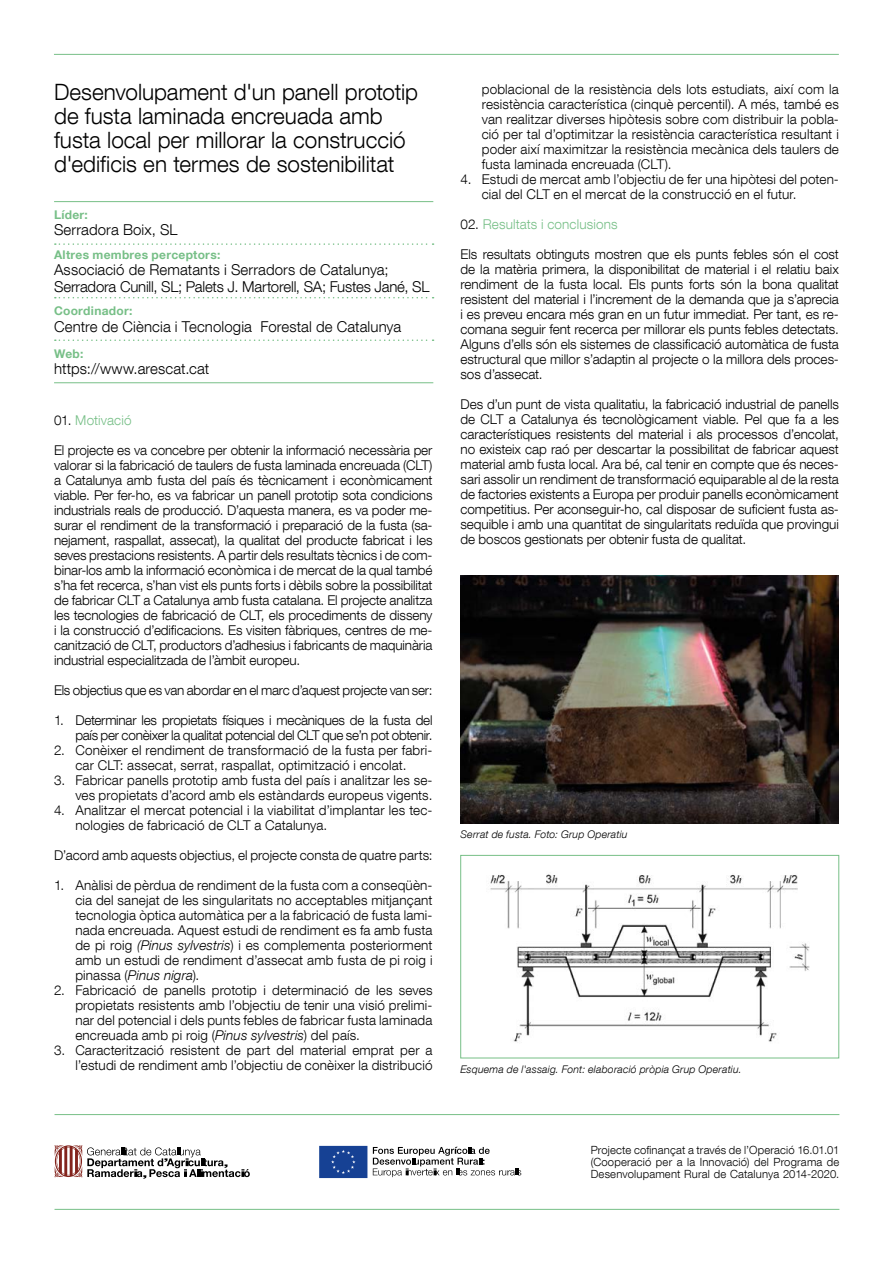
<style>
.page{position:relative;width:893px;height:1263px;background:#fff}
.page>*{position:absolute;margin:0;border:0;box-sizing:border-box;transform-origin:0 0}
.t1{font:300 22.5px/24px "Helvetica Neue LT Com";color:#000}
.t2{font:300 15px "Helvetica Neue LT Com";letter-spacing:.005em;color:#000}
.t3{font:300 15px "Helvetica Neue LT Com";letter-spacing:-.015em;color:#000}
.t4{font:300 13.5px/15px "Helvetica Neue LT Com";letter-spacing:.005em;color:#000;text-align:justify}
.t5{font:300 13.5px/15px "Helvetica Neue LT Com";letter-spacing:-.02em;color:#000;text-align:right}
.t6{font:300 13.5px "Helvetica Neue LT Com";letter-spacing:.01em;color:#77bf87}
.t7{font:700 12px "Helvetica Neue LT Com";letter-spacing:.025em;color:#77bf87}
.Note{font:300 11.25px/12px "Helvetica Neue LT Com";letter-spacing:.015em;color:#000;text-align:justify}
.t8{font:italic 300 10.5px "Helvetica Neue LT Com";letter-spacing:.02em;color:#000}
.s1{color:#000}
.s2{font-style:italic}
</style>
<div class="page">
<hr style="left:54px;top:54px;width:785px;height:1px;background:#77bf87">
<hr style="left:55px;top:1209px;width:784px;height:1px;background:#77bf87">
<hr style="left:55px;top:1114px;width:784px;height:1px;background:#77bf87">
<svg style="left:55px;top:1145px;width:195px;height:34px"></svg>
<svg style="left:319px;top:1146px;width:48px;height:32px;background:#1d4697"></svg>
<svg style="left:373px;top:1147px;width:148px;height:30px"></svg>
<img style="left:460px;top:575px;width:379px;height:248px">
<hr style="left:54px;top:201px;width:379px;height:1px;background:#77bf87">
<hr style="left:54px;top:382px;width:379px;height:1px;background:#77bf87">
<svg style="left:55px;top:243px;width:379px;height:2px"></svg>
<svg style="left:55px;top:297px;width:379px;height:1px"></svg>
<svg style="left:55px;top:339px;width:379px;height:2px"></svg>
<div style="left:460px;top:855px;width:379px;height:203px;background:#fff;border:1px solid #77bf87"></div>
<img style="left:490px;top:874px;width:320px;height:169px">
<p class="t1" style="left:54px;top:79px;width:366px">Desenvolupament d'un panell prototip de fusta laminada encreuada amb fusta local per millorar la construcció d'edificis en termes de sostenibilitat</p>
<p class="t7" style="left:54px;top:207px;width:35px">Líder:</p>
<p class="t2" style="left:54px;top:221px;width:125px">Serradora Boix, SL</p>
<p class="t7" style="left:54px;top:247px;width:168px">Altres membres perceptors:</p>
<p class="t2" style="left:54px;top:261px;width:336px">Associació de Rematants i Serradors de Catalunya;</p>
<p class="t3" style="left:54px;top:277px;width:377px">Serradora Cunill, SL; Palets J. Martorell, SA; Fustes Jané, SL</p>
<p class="t7" style="left:54px;top:303px;width:80px">Coordinador:</p>
<p class="t2" style="left:54px;top:317px;width:349px">Centre de Ciència i Tecnologia Forestal de Catalunya</p>
<p class="t7" style="left:54px;top:346px;width:31px">Web:</p>
<p class="t2" style="left:54px;top:359px;width:157px">https://www.arescat.cat</p>
<p class="t6" style="left:54px;top:412px;width:79px"><span class="s1">01.</span> Motivació</p>
<p class="t4" style="left:54px;top:442px;width:380px">El projecte es va concebre per obtenir la informació necessària per valorar si la fabricació de taulers de fusta laminada encreuada (CLT) a Catalunya amb fusta del país és tècnicament i econòmicament viable. Per fer-ho, es va fabricar un panell prototip sota condicions industrials reals de producció. D’aquesta manera, es va poder me&shy;surar el rendiment de la transformació i preparació de la fusta (sa&shy;nejament, raspallat, assecat), la qualitat del producte fabricat i les seves prestacions resistents. A partir dels resultats tècnics i de com&shy;binar-los amb la informació econòmica i de mercat de la qual també s’ha fet recerca, s’han vist els punts forts i dèbils sobre la possibilitat de fabricar CLT a Catalunya amb fusta catalana. El projecte analitza les tecnologies de fabricació de CLT, els procediments de disseny i la construcció d’edificacions. Es visiten fàbriques, centres de me&shy;canització de CLT, productors d’adhesius i fabricants de maquinària industrial especialitzada de l’àmbit europeu.</p>
<p class="t5" style="left:54px;top:682px;width:380px">Els objectius que es van abordar en el marc d’aquest projecte van ser:</p>
<p class="t5" style="left:54px;top:712px;width:380px">1. Determinar les propietats físiques i mecàniques de la fusta del país per conèixer la qualitat potencial del CLT que se’n pot obtenir.</p>
<p class="t4" style="left:54px;top:742px;width:380px;text-align:center">2. Conèixer el rendiment de transformació de la fusta per fabri&shy;car CLT: assecat, serrat, raspallat, optimització i encolat.</p>
<p class="t4" style="left:54px;top:772px;width:380px;text-align:right">3. Fabricar panells prototip amb fusta del país i analitzar les se&shy;ves propietats d’acord amb els estàndards europeus vigents.</p>
<p class="t4" style="left:75px;top:802px;width:359px;text-indent:-21px">4. Analitzar el mercat potencial i la viabilitat d’implantar les tec&shy;nologies de fabricació de CLT a Catalunya.</p>
<p class="t4" style="left:54px;top:847px;width:380px">D’acord amb aquests objectius, el projecte consta de quatre parts:</p>
<p class="t4" style="left:75px;top:877px;width:359px;text-indent:-21px">1. Anàlisi de pèrdua de rendiment de la fusta com a conseqüèn&shy;cia del sanejat de les singularitats no acceptables mitjançant tecnologia òptica automàtica per a la fabricació de fusta lami&shy;nada encreuada. Aquest estudi de rendiment es fa amb fusta de pi roig <span class="s2">(Pinus sylvestris</span>) i es complementa posteriorment amb un estudi de rendiment d’assecat amb fusta de pi roig i pinassa (<span class="s2">Pinus nigra</span>).</p>
<p class="t4" style="left:75px;top:982px;width:359px;text-indent:-21px">2. Fabricació de panells prototip i determinació de les seves propietats resistents amb l’objectiu de tenir una visió prelimi&shy;nar del potencial i dels punts febles de fabricar fusta laminada encreuada amb pi roig (<span class="s2">Pinus sylvestris</span>) del país.</p>
<p class="t4" style="left:54px;top:1042px;width:380px;text-align:right">3. Caracterització resistent de part del material emprat per a l’estudi de rendiment amb l’objectiu de conèixer la distribució</p>
<p class="t4" style="left:482px;top:81px;width:359px">poblacional de la resistència dels lots estudiats, així com la resistència característica (cinquè percentil). A més, també es van realitzar diverses hipòtesis sobre com distribuir la pobla&shy;ció per tal d’optimitzar la resistència característica resultant i poder així maximitzar la resistència mecànica dels taulers de fusta laminada encreuada (CLT).</p>
<p class="t4" style="left:482px;top:171px;width:359px;text-indent:-21px">4. Estudi de mercat amb l’objectiu de fer una hipòtesi del poten&shy;cial del CLT en el mercat de la construcció en el futur.</p>
<p class="t6" style="left:460px;top:216px;width:159px"><span class="s1">02.</span> Resultats i conclusions</p>
<p class="t4" style="left:460px;top:246px;width:380px">Els resultats obtinguts mostren que els punts febles són el cost de la matèria primera, la disponibilitat de material i el relatiu baix rendiment de la fusta local. Els punts forts són la bona qualitat resistent del material i l’increment de la demanda que ja s’aprecia i es preveu encara més gran en un futur immediat. Per tant, es re&shy;comana seguir fent recerca per millorar els punts febles detectats.<br>Alguns d’ells són els sistemes de classificació automàtica de fusta estructural que millor s’adaptin al projecte o la millora dels proces&shy;sos d’assecat.</p>
<p class="t4" style="left:460px;top:396px;width:380px">Des d’un punt de vista qualitatiu, la fabricació industrial de panells de CLT a Catalunya és tecnològicament viable. Pel que fa a les característiques resistents del material i als processos d’encolat, no existeix cap raó per descartar la possibilitat de fabricar aquest material amb fusta local. Ara bé, cal tenir en compte que és neces&shy;sari assolir un rendiment de transformació equiparable al de la resta de factories existents a Europa per produir panells econòmicament competitius. Per aconseguir-ho, cal disposar de suficient fusta as&shy;sequible i amb una quantitat de singularitats reduïda que provingui de boscos gestionats per obtenir fusta de qualitat.</p>
<p class="t8" style="left:460px;top:828px;width:168px">Serrat de fusta. Foto: Grup Operatiu</p>
<p class="t8" style="left:460px;top:1063px;width:283px">Esquema de l'assaig. Font: elaboració pròpia Grup Operatiu.</p>
<p class="Note" style="left:591px;top:1144px;width:250px">Projecte cofinançat a través de l’Operació 16.01.01 (Cooperació per a la Innovació) del Programa de Desenvolupament Rural de Catalunya 2014-2020.</p>
</div>
